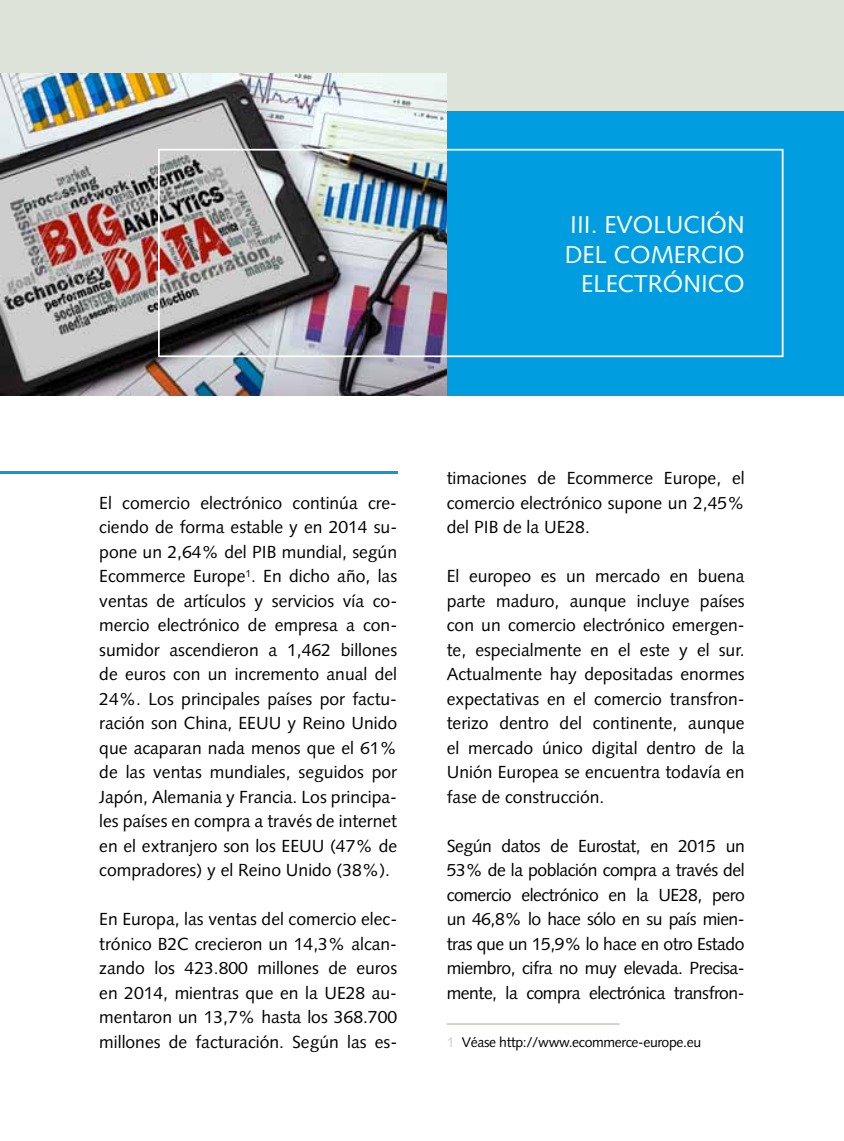
<style>
.page{position:relative;width:844px;height:1141px;background:#fff}
.page>*{position:absolute;margin:0;border:0;box-sizing:border-box;transform-origin:0 0}
.t1{font:24.5px/29.4px "Syntax";color:#fff;text-align:center}
.t2{font:17.5px/24.5px "Syntax";color:#000;text-align:justify}
.t3{font:14px "Syntax";letter-spacing:-.025em;color:#000}
.s1{color:#c9d0c3}
</style>
<div class="page">
<div style="left:0;top:0;width:843px;height:149px;background:#dee3da"></div>
<div style="left:446px;top:112px;width:397px;height:284px;background:#009ee0"></div>
<img style="left:0;top:74px;width:446px;height:322px">
<div style="left:158px;top:149px;width:625px;height:208px;border:2px solid #fff"></div>
<hr style="left:0;top:471px;width:397px;height:3px;background:#009ee0">
<hr style="left:446px;top:1023px;width:173px;height:2px;background:#c9d0c3">
<h1 class="t1" style="left:564px;top:210px;width:181px">III . evolución del comercio electrónico</h1>
<p class="t2" style="left:99px;top:491px;width:299px">El comercio electrónico continúa cre&shy;ciendo de forma estable y en 2014 su&shy;pone un 2,64% del PIB mundial, según Ecommerce Europe<sup>1</sup>. En dicho año, las ventas de artículos y servicios vía co&shy;mercio electrónico de empresa a con&shy;sumidor ascendieron a 1,462 billones de euros con un incremento anual del 24%. Los principales países por factu&shy;ración son China, EEUU</p>
<p class="t2" style="left:99px;top:711px;width:299px;text-indent:188px">y Reino U nido que acaparan nada menos que el 61% de las ventas mundiales, seguidos por Japón, Alemania y Francia. Los principa&shy;les países en compra a través de internet en el extranjero son los EEUU</p>
<p class="t2" style="left:99px;top:834px;width:299px;text-indent:231px">(47% de compradores) y el Reino U nido (38%).</p>
<p class="t2" style="left:99px;top:907px;width:299px">En Europa, las ventas del comercio elec&shy;trónico B2C crecieron un 14,3% alcan&shy;zando los 423.800 millones de euros en 2014, mientras que en la UE28 au&shy;mentaron un 13,7% hasta los 368.700 millones de facturación. Según las es-</p>
<p class="t2" style="left:446px;top:466px;width:299px">timaciones de Ecommerce Europe, el comercio electrónico supone un 2,45% del PIB de la UE28.</p>
<p class="t2" style="left:446px;top:564px;width:299px">El europeo es un mercado en buena parte maduro, aunque incluye países con un comercio electrónico emergen&shy;te, especialmente en el este y el sur.<br>Actualmente hay depositadas enormes expectativas en el comercio transfron&shy;terizo dentro del continente, aunque el mercado único digital dentro de la U nión Europea se encuentra todavía en fase de construcción.</p>
<p class="t2" style="left:446px;top:834px;width:299px">Según datos de Eurostat, en 2015 un 53% de la población compra a través del comercio electrónico en la UE28, pero un 46,8% lo hace sólo en su país mien&shy;tras que un 15,9% lo hace en otro Estado miembro, cifra no muy elevada. Precisa&shy;mente, la compra electrónica transfron-</p>
<p class="t3" style="left:446px;top:1033px;width:256px"><span class="s1">1</span> Véase http://www.ecommerce-europe.eu</p>
</div>
